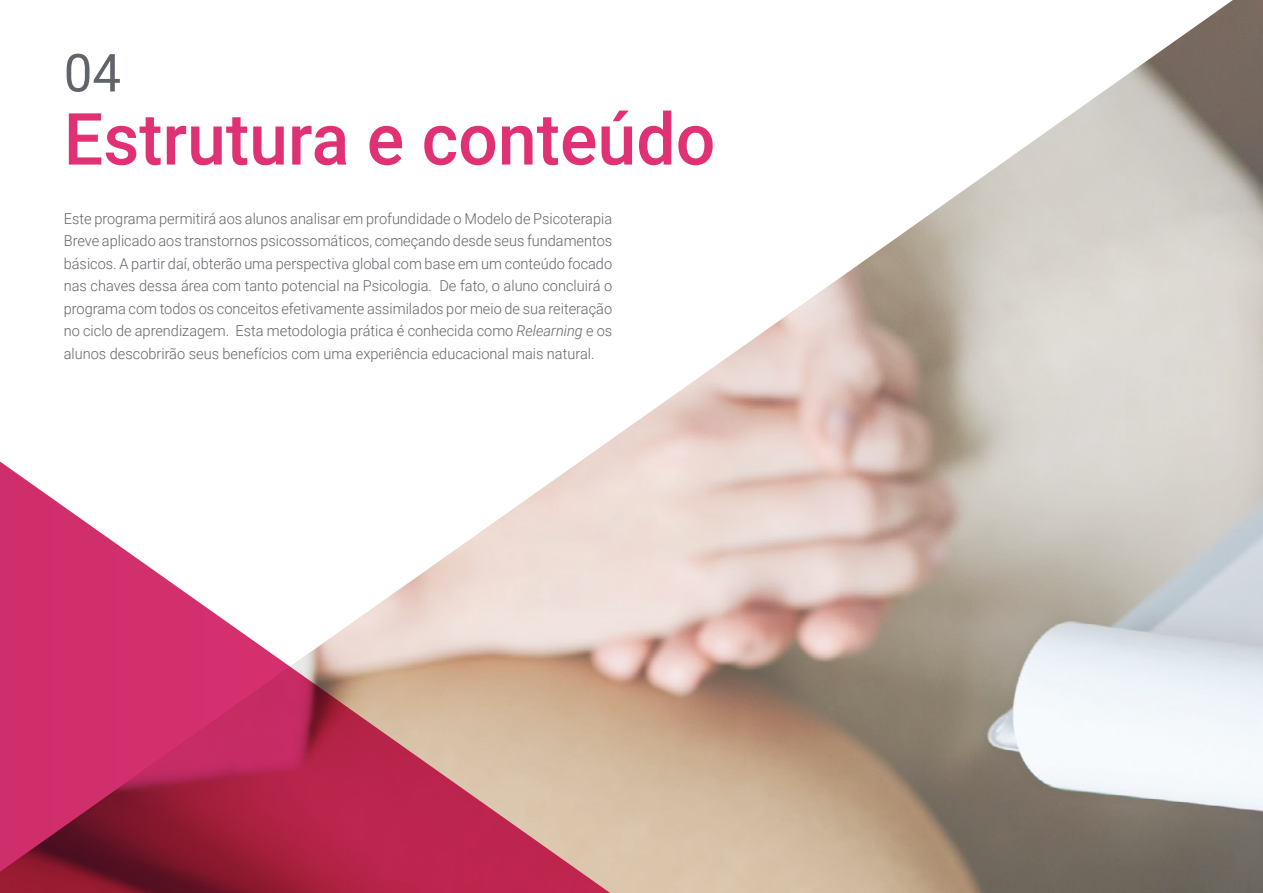
<style>
.page{position:relative;width:1263px;height:893px;background:#fff}
.page>*{position:absolute;margin:0;border:0;box-sizing:border-box;transform-origin:0 0}
.t1{font:500 72px "Roboto";color:#df3174}
.t2{font:52.5px "Roboto";color:#61646a}
.t3{font:300 15px/22.5px "Roboto";color:#61646a;text-align:justify}
.s1{font-style:italic}
</style>
<div class="page">
<img style="left:602px;top:0;width:661px;height:893px">
<svg style="left:0;top:446px;width:640px;height:447px"></svg>
<h2 class="t2" style="left:64px;top:36px;width:59px">04</h2>
<h1 class="t1" style="left:64px;top:89px;width:653px">Estrutura e conteúdo</h1>
<p class="t3" style="left:64px;top:207px;width:550px">Este programa permitirá aos alunos analisar em profundidade o Modelo de Psicoterapia Breve aplicado aos transtornos psicossomáticos, começando desde seus fundamentos básicos. A partir daí, obterão uma perspectiva global com base em um conteúdo focado nas chaves dessa área com tanto potencial na Psicologia. De fato, o aluno concluirá o programa com todos os conceitos efetivamente assimilados por meio de sua reiteração no ciclo de aprendizagem. Esta metodologia prática é conhecida como <span class="s1">Relearning</span> e os alunos descobrirão seus benefícios com uma experiência educacional mais natural.</p>
</div>
